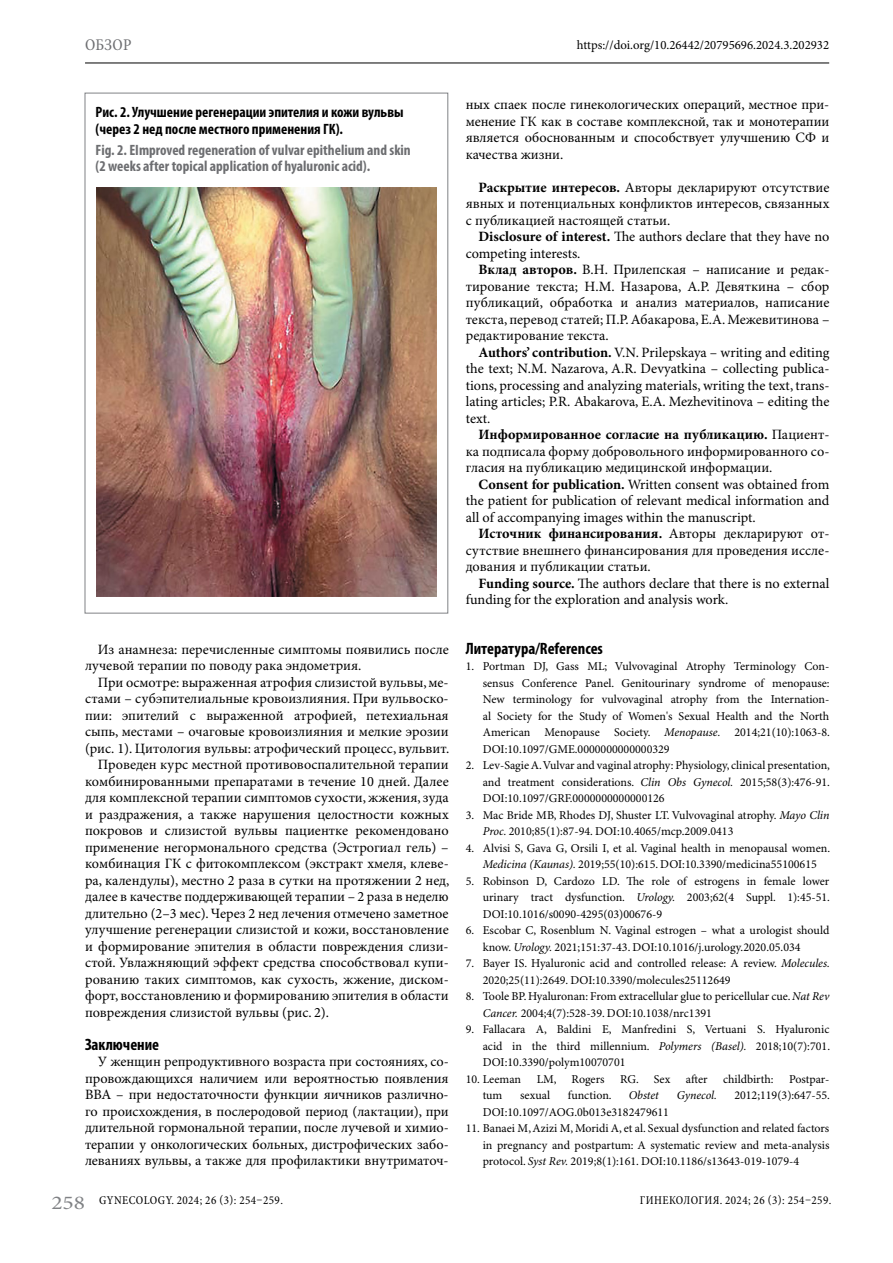
<style>
.page{position:relative;width:893px;height:1263px;background:#fff}
.page>*{position:absolute;margin:0;border:0;box-sizing:border-box;transform-origin:0 0}
.t1{font:19.5px "Minion Pro";color:#808285;scale:1.2 1}
.t2{font:700 condensed 16.5px "Myriad Pro";color:#000}
.t3{font:condensed 16.5px "Minion Pro";letter-spacing:.015em;color:#6d6e71}
.t4{font:700 condensed 15px/16.5px "Myriad Pro";color:#6d6e71}
.t5{font:700 condensed 15px/16.5px "Myriad Pro";color:#000}
.t6{font:14.25px/16.5px "Minion Pro";color:#000;text-align:justify}
.t7{font:12.75px "Minion Pro";color:#000}
.t8{font:12px/16.5px "Minion Pro";color:#000;text-align:justify}
.t9{font:condensed 12px "Minion Pro";letter-spacing:.035em;color:#000}
.t10{font:italic 12px "Minion Pro";letter-spacing:-.005em;color:#000}
.s1{font-weight:700}
.s2{font-style:italic}
</style>
<div class="page">
<hr style="left:85px;top:63px;width:744px;height:1px;background:#000">
<img style="left:96px;top:188px;width:340px;height:409px">
<p class="t3" style="left:85px;top:35px;width:48px">ОБЗОР</p>
<p class="t7" style="left:577px;top:37px;width:254px">https://doi.org/10.26442/20795696.2024.3.202932</p>
<p class="t5" style="left:96px;top:104px;width:309px">Рис. 2. Улучшение регенерации эпителия и кожи вульвы (через 2 нед после местного применения ГК).</p>
<p class="t4" style="left:96px;top:141px;width:317px">Fig. 2. EImproved regeneration of vulvar epithelium and skin (2 weeks after topical application of hyaluronic acid).</p>
<p class="t6" style="left:85px;top:641px;width:365px;text-indent:13px">Из анамнеза: перечисленные симптомы появились после лучевой терапии по поводу рака эндометрия.</p>
<p class="t6" style="left:98px;top:674px;width:352px">При осмотре: выраженная атрофия слизистой вульвы, ме-</p>
<p class="t6" style="left:85px;top:691px;width:365px">стами – субэпителиальные кровоизлияния. При вульвоско-</p>
<p class="t6" style="left:85px;top:707px;width:365px">пии: эпителий с выраженной атрофией, петехиальная</p>
<p class="t6" style="left:85px;top:724px;width:365px">сыпь, местами – очаговые кровоизлияния и мелкие эрозии</p>
<p class="t6" style="left:85px;top:740px;width:366px">(рис. 1). Цитология вульвы: атрофический процесс, вульвит.</p>
<p class="t6" style="left:98px;top:757px;width:352px">Проведен курс местной противовоспалительной терапии</p>
<p class="t6" style="left:85px;top:773px;width:365px">комбинированными препаратами в течение 10 дней. Далее</p>
<p class="t6" style="left:85px;top:790px;width:365px">для комплексной терапии симптомов сухости, жжения, зуда</p>
<p class="t6" style="left:85px;top:806px;width:365px">и раздражения, а также нарушения целостности кожных</p>
<p class="t6" style="left:85px;top:823px;width:365px">покровов и слизистой вульвы пациентке рекомендовано</p>
<p class="t6" style="left:85px;top:839px;width:365px">применение негормонального средства (Эстрогиал гель) –</p>
<p class="t6" style="left:85px;top:856px;width:365px">комбинация ГК с фитокомплексом (экстракт хмеля, клеве-</p>
<p class="t6" style="left:85px;top:872px;width:366px">ра, календулы), местно 2 раза в сутки на протяжении 2 нед,</p>
<p class="t6" style="left:85px;top:889px;width:365px">далее в качестве поддерживающей терапии – 2 раза в неделю</p>
<p class="t6" style="left:85px;top:905px;width:365px">длительно (2–3 мес). Через 2 нед лечения отмечено заметное</p>
<p class="t6" style="left:85px;top:922px;width:365px">улучшение регенерации слизистой и кожи, восстановление</p>
<p class="t6" style="left:85px;top:939px;width:365px">и формирование эпителия в области повреждения слизи-</p>
<p class="t6" style="left:85px;top:955px;width:365px">стой. Увлажняющий эффект средства способствовал купи-</p>
<p class="t6" style="left:85px;top:972px;width:365px">рованию таких симптомов, как сухость, жжение, диском-</p>
<p class="t6" style="left:85px;top:988px;width:365px">форт, восстановлению и формированию эпителия в области</p>
<p class="t6" style="left:85px;top:1005px;width:246px">повреждения слизистой вульвы (рис. 2).</p>
<p class="t2" style="left:85px;top:1035px;width:76px">Заключение</p>
<p class="t6" style="left:85px;top:1054px;width:365px;text-indent:13px">У женщин репродуктивного возраста при состояниях, со&shy;провождающихся наличием или вероятностью появления ВВА – при недостаточности функции яичников различно&shy;го происхождения, в послеродовой период (лактации), при длительной гормональной терапии, после лучевой и химио&shy;терапии у онкологических больных, дистрофических забо&shy;леваниях вульвы, а также для профилактики внутриматоч-</p>
<p class="t6" style="left:466px;top:97px;width:365px">ных спаек после гинекологических операций, местное при&shy;менение ГК как в составе комплексной, так и монотерапии является обоснованным и способствует улучшению СФ и качества жизни.</p>
<p class="t6" style="left:466px;top:179px;width:365px;text-indent:13px"><span class="s1">Раскрытие интересов.</span> Авторы декларируют отсутствие явных и потенциальных конфликтов интересов, связанных с публикацией настоящей статьи.</p>
<p class="t6" style="left:466px;top:229px;width:365px;text-indent:13px"><span class="s1">Disclosure of interest.</span> The authors declare that they have no competing interests.</p>
<p class="t6" style="left:466px;top:262px;width:365px;text-indent:13px"><span class="s1">Вклад авторов.</span> В.Н. Прилепская – написание и редак&shy;тирование текста; Н.М. Назарова, А.Р. Девяткина – сбор публикаций, обработка и анализ материалов, написание текста, перевод статей; П.Р. Абакарова, Е.А. Межевитинова – редактирование текста.</p>
<p class="t6" style="left:466px;top:345px;width:365px;text-indent:13px"><span class="s1">Authors’ contribution.</span> V.N. Prilepskaya – writing and editing the text; N.M. Nazarova, A.R. Devyatkina – collecting publica&shy;tions, processing and analyzing materials, writing the text, trans&shy;lating articles; P.R. Abakarova, E.A. Mezhevitinova – editing the text.</p>
<p class="t6" style="left:466px;top:427px;width:365px;text-indent:13px"><span class="s1">Информированное согласие на публикацию.</span> Пациент&shy;ка подписала форму добровольного информированного со&shy;гласия на публикацию медицинской информации.</p>
<p class="t6" style="left:466px;top:477px;width:365px;text-indent:13px"><span class="s1">Consent for publication.</span> Written consent was obtained from the patient for publication of relevant medical information and all of accompanying images within the manuscript.</p>
<p class="t6" style="left:466px;top:526px;width:365px;text-indent:13px"><span class="s1">Источник финансирования.</span> Авторы декларируют от&shy;сутствие внешнего финансирования для проведения иссле&shy;дования и публикации статьи.</p>
<p class="t6" style="left:466px;top:576px;width:365px;text-indent:13px"><span class="s1">Funding source.</span> The authors declare that there is no external funding for the exploration and analysis work.</p>
<p class="t2" style="left:466px;top:639px;width:139px">Литература/References</p>
<p class="t8" style="left:483px;top:659px;width:349px;text-indent:-17px">1. Portman DJ, Gass ML; Vulvovaginal Atrophy Terminology Con&shy;sensus Conference Panel. Genitourinary syndrome of menopause:<br>New terminology for vulvovaginal atrophy from the Internation&shy;al Society for the Study of Women's Sexual Health and the North American Menopause Society. <span class="s2">Menopause.</span> 2014;21(10):1063-8.<br>DOI:10.1097/GME.0000000000000329</p>
<p class="t8" style="left:483px;top:758px;width:349px;text-indent:-17px">2. Lev-Sagie A. Vulvar and vaginal atrophy: Physiology, clinical presentation, and treatment considerations. <span class="s2">Clin Obs Gynecol.</span> 2015;58(3):476-91.<br>DOI:10.1097/GRF.0000000000000126</p>
<p class="t8" style="left:483px;top:807px;width:348px;text-indent:-17px">3. Mac Bride MB, Rhodes DJ, Shuster LT. Vulvovaginal atrophy. <span class="s2">Mayo Clin<br>Proc.</span> 2010;85(1):87-94. DOI:10.4065/mcp.2009.0413</p>
<p class="t8" style="left:466px;top:840px;width:366px;text-align:center">4. Alvisi S, Gava G, Orsili I, et al. Vaginal health in menopausal women.<br><span class="s2">Medicina (Kaunas).</span> 2019;55(10):615. DOI:10.3390/medicina55100615</p>
<p class="t8" style="left:483px;top:873px;width:349px;text-indent:-17px">5. Robinson D, Cardozo LD. The role of estrogens in female lower urinary tract dysfunction. <span class="s2">Urology.</span> 2003;62(4 Suppl. 1):45-51.<br>DOI:10.1016/s0090-4295(03)00676-9</p>
<p class="t8" style="left:483px;top:923px;width:348px;text-indent:-17px">6. Escobar C, Rosenblum N. Vaginal estrogen – what a urologist should know. <span class="s2">Urology.</span> 2021;151:37-43. DOI:10.1016/j.urology.2020.05.034</p>
<p class="t8" style="left:483px;top:956px;width:349px;text-indent:-17px">7. Bayer IS. Hyaluronic acid and controlled release: A review. <span class="s2">Molecules.<br></span>2020;25(11):2649. DOI:10.3390/molecules25112649</p>
<p class="t8" style="left:483px;top:989px;width:348px;text-indent:-17px">8. Toole BP. Hyaluronan: From extracellular glue to pericellular cue. <span class="s2">Nat Rev<br>Cancer.</span> 2004;4(7):528-39. DOI:10.1038/nrc1391</p>
<p class="t8" style="left:483px;top:1022px;width:349px;text-indent:-17px">9. Fallacara A, Baldini E, Manfredini S, Vertuani S. Hyaluronic acid in the third millennium. <span class="s2">Polymers (Basel).</span> 2018;10(7):701.<br>DOI:10.3390/polym10070701</p>
<p class="t8" style="left:466px;top:1071px;width:57px">10. Leeman</p>
<p class="t8" style="left:537px;top:1071px;width:69px">LM, Rogers</p>
<p class="t8" style="left:620px;top:1071px;width:52px">RG. Sex</p>
<p class="t8" style="left:686px;top:1071px;width:23px">after</p>
<p class="t8" style="left:723px;top:1071px;width:52px">childbirth:</p>
<p class="t8" style="left:789px;top:1071px;width:42px">Postpar-</p>
<p class="t8" style="left:483px;top:1088px;width:21px">tum</p>
<p class="t8" style="left:520px;top:1088px;width:31px">sexual</p>
<p class="t8" style="left:568px;top:1088px;width:45px">function.</p>
<p class="t10" style="left:629px;top:1088px;width:32px">Obstet</p>
<p class="t10" style="left:677px;top:1088px;width:42px">Gynecol.</p>
<p class="t8" style="left:734px;top:1088px;width:97px">2012;119(3):647-55.</p>
<p class="t8" style="left:483px;top:1104px;width:188px">DOI:10.1097/AOG.0b013e3182479611</p>
<p class="t8" style="left:483px;top:1121px;width:348px;text-indent:-17px">11. Banaei M, Azizi M, Moridi A, et al. Sexual dysfunction and related factors in pregnancy and postpartum: A systematic review and meta-analysis protocol. <span class="s2">Syst Rev.</span> 2019;8(1):161. DOI:10.1186/s13643-019-1079-4</p>
<h1 class="t1" style="left:51px;top:1191px;width:30px">258</h1>
<p class="t9" style="left:99px;top:1193px;width:185px">GYNECOLOGY. 2024; 26 (3): 254–259.</p>
<p class="t9" style="left:640px;top:1193px;width:193px">ГИНЕКОЛОГИЯ. 2024; 26 (3): 254–259.</p>
</div>
